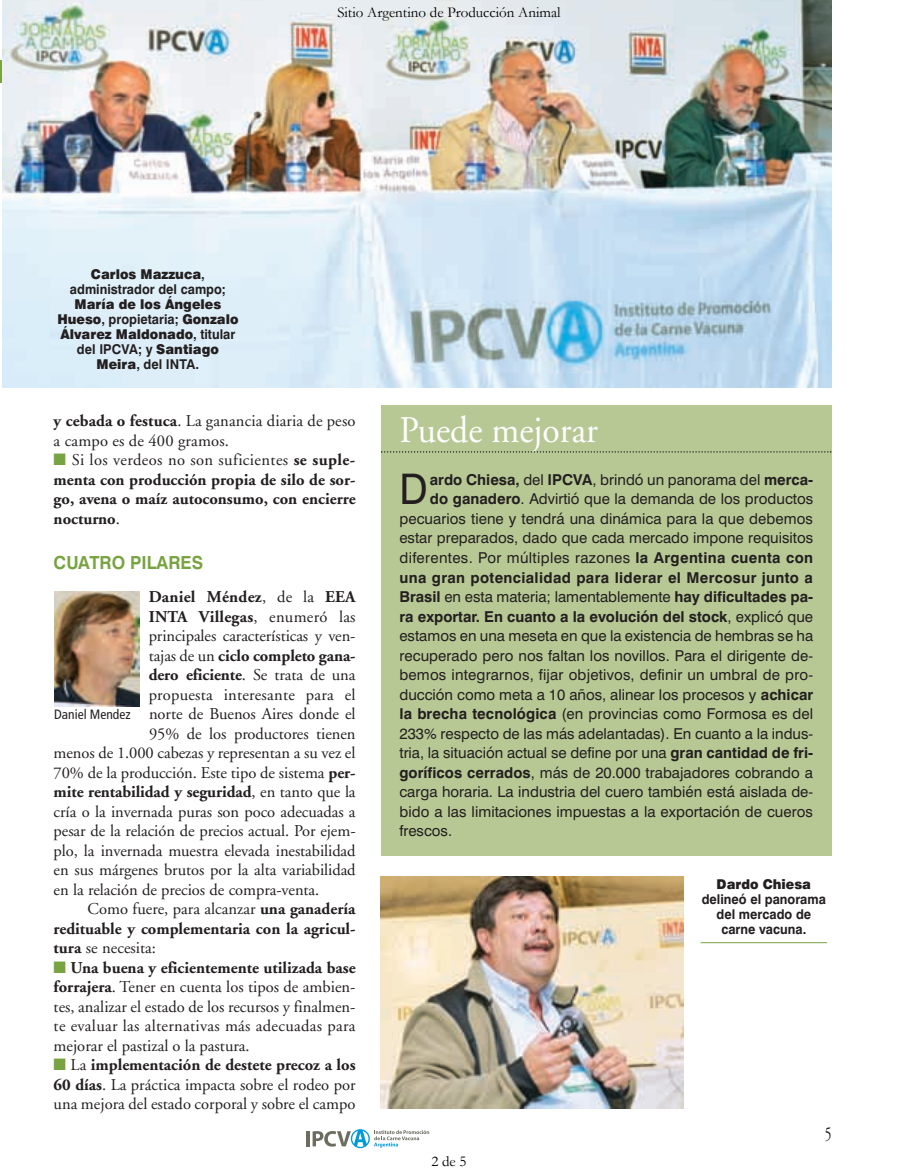
<style>
.page{position:relative;width:898px;height:1175px;background:#fff}
.page>*{position:absolute;margin:0;border:0;box-sizing:border-box;transform-origin:0 0}
.t1{font:42.15px "Swiss 721 BT";color:#231f20;scale:.95 1}
.t2{font:37.5px "Adobe Garamond";color:#fff;scale:.95 1}
.t3{font:19.5px "Adobe Garamond";color:#231f20;scale:.7 1}
.t4{font:700 18px "Swiss 721 BT";color:#78a341;scale:.95 1}
.t5{font:16.5px/19.5px "Adobe Garamond";letter-spacing:-.005em;color:#231f20;text-align:justify}
.t6{font:700 16.5px/19.5px "Adobe Garamond";color:#231f20;text-align:justify}
.t7{font:16.5px "Adobe Garamond";letter-spacing:.015em;color:#231f20}
.t8{font:15px "Swiss 721 BT";color:#231f20}
.t9{font:15px "Swiss 721 BT";letter-spacing:.02em;color:#231f20}
.t10{font:700 15px "Swiss 721 BT";color:#231f20}
.t11{font:700 15px "Swiss 721 BT";letter-spacing:.02em;color:#231f20}
.t12{font:15px "Garamond";color:#000}
.t13{font:900 13.5px/15px "Swiss 721 BT";color:#231f20;text-align:center;scale:.95 1}
.t14{font:700 13.5px/15px "Swiss 721 BT";color:#231f20;text-align:center;scale:.95 1}
.t15{font:condensed 13.5px "Frutiger";color:#231f20}
.s1{font-weight:900}
.s2{font-weight:700}
.s3{color:#78a341}
.s4{font-weight:400}
</style>
<div class="page">
<img style="left:0;top:0;width:832px;height:1149px">
<p class="t14" style="left:70px;top:267px;width:166px"><span class="s1">Carlos Mazzuca</span>, administrador del campo;</p>
<p class="t13" style="left:57px;top:297px;width:192px">María de los Ángeles<br>Hueso<span class="s2">, propietaria;</span> Gonzalo<br>Álvarez Maldonado<span class="s2">, titular del IPCVA; y</span> Santiago<br>Meira<span class="s2">, del INTA.</span></p>
<p class="t12" style="left:337px;top:3px;width:225px">Sitio Argentino de Producción Animal</p>
<p class="t5" style="left:54px;top:413px;width:303px"><span class="s2">y cebada o festuca</span>. La ganancia diaria de peso a campo es de 400 gramos.</p>
<p class="t6" style="left:54px;top:452px;width:303px"><span class="s3">■</span> <span class="s4">Si los verdeos no son suficientes</span> se suple&shy;menta con producción propia de silo de sor&shy;go, avena o maíz autoconsumo, con encierre nocturno<span class="s4">.</span></p>
<p class="t4" style="left:54px;top:556px;width:159px">CUATRO PILARES</p>
<p class="t6" style="left:149px;top:588px;width:208px">Daniel Méndez<span class="s4">, de la</span> EEA</p>
<p class="t6" style="left:149px;top:608px;width:208px">INTA Villegas<span class="s4">, enumeró las</span></p>
<p class="t5" style="left:149px;top:627px;width:208px">principales características y ven-</p>
<p class="t6" style="left:149px;top:647px;width:208px"><span class="s4">tajas de un</span> ciclo completo gana-</p>
<p class="t6" style="left:149px;top:666px;width:208px">dero eficiente<span class="s4">. Se trata de una</span></p>
<p class="t7" style="left:149px;top:687px;width:208px">propuesta interesante para el</p>
<p class="t5" style="left:149px;top:705px;width:208px">norte de Buenos Aires donde el</p>
<p class="t5" style="left:149px;top:725px;width:208px">95% de los productores tienen</p>
<p class="t5" style="left:54px;top:744px;width:303px">menos de 1.000 cabezas y representan a su vez el</p>
<p class="t5" style="left:54px;top:764px;width:303px">70% de la producción. Este tipo de sistema <span class="s2">per-</span></p>
<p class="t6" style="left:54px;top:783px;width:303px">mite rentabilidad y seguridad<span class="s4">, en tanto que la</span></p>
<p class="t5" style="left:54px;top:803px;width:303px">cría o la invernada puras son poco adecuadas a</p>
<p class="t5" style="left:54px;top:822px;width:303px">pesar de la relación de precios actual. Por ejem-</p>
<p class="t5" style="left:54px;top:842px;width:303px">plo, la invernada muestra elevada inestabilidad</p>
<p class="t5" style="left:54px;top:861px;width:304px">en sus márgenes brutos por la alta variabilidad</p>
<p class="t5" style="left:54px;top:881px;width:267px">en la relación de precios de compra-venta.</p>
<p class="t5" style="left:88px;top:900px;width:269px">Como fuere, para alcanzar <span class="s2">una ganadería</span></p>
<p class="t6" style="left:54px;top:920px;width:303px">redituable y complementaria con la agricul-</p>
<p class="t5" style="left:54px;top:939px;width:104px"><span class="s2">tura</span> se necesita:</p>
<p class="t5" style="left:54px;top:959px;width:303px"><span class="s3">■</span> <span class="s2">Una buena y eficientemente utilizada base forrajera</span>. Tener en cuenta los tipos de ambien&shy;tes, analizar el estado de los recursos y finalmen&shy;te evaluar las alternativas más adecuadas para mejorar el pastizal o la pastura.</p>
<p class="t5" style="left:54px;top:1056px;width:303px"><span class="s3">■</span> La <span class="s2">implementación de destete precoz a los 60 días</span>. La práctica impacta sobre el rodeo por una mejora del estado corporal y sobre el campo</p>
<p class="t15" style="left:54px;top:709px;width:78px">Daniel Mendez</p>
<h2 class="t2" style="left:399px;top:415px;width:210px">Puede mejorar</h2>
<h1 class="t1" style="left:399px;top:474px;width:31px">D</h1>
<p class="t8" style="left:430px;top:474px;width:385px"><span class="s2">ardo Chiesa,</span> del <span class="s2">IPCVA</span>, brindó un panorama del <span class="s2">merca-</span></p>
<p class="t8" style="left:430px;top:493px;width:385px"><span class="s2">do ganadero</span>. Advirtió que la demanda de los productos</p>
<p class="t8" style="left:399px;top:513px;width:415px">pecuarios tiene y tendrá una dinámica para la que debemos</p>
<p class="t8" style="left:399px;top:532px;width:415px">estar preparados, dado que cada mercado impone requisitos</p>
<p class="t9" style="left:399px;top:552px;width:415px">diferentes. Por múltiples razones <span class="s2">la Argentina cuenta con</span></p>
<p class="t11" style="left:399px;top:571px;width:415px">una gran potencialidad para liderar el Mercosur junto a</p>
<p class="t8" style="left:399px;top:591px;width:415px"><span class="s2">Brasil</span> en esta materia; lamentablemente <span class="s2">hay dificultades pa-</span></p>
<p class="t10" style="left:399px;top:610px;width:415px">ra exportar. En cuanto a la evolución del stock<span class="s4">, explicó que</span></p>
<p class="t8" style="left:399px;top:630px;width:415px">estamos en una meseta en que la existencia de hembras se ha</p>
<p class="t8" style="left:399px;top:649px;width:415px">recuperado pero nos faltan los novillos. Para el dirigente de-</p>
<p class="t8" style="left:399px;top:669px;width:415px">bemos integrarnos, fijar objetivos, definir un umbral de pro-</p>
<p class="t8" style="left:399px;top:688px;width:415px">ducción como meta a 10 años, alinear los procesos y <span class="s2">achicar</span></p>
<p class="t8" style="left:399px;top:708px;width:415px"><span class="s2">la brecha tecnológica</span> (en provincias como Formosa es del</p>
<p class="t8" style="left:399px;top:727px;width:415px">233% respecto de las más adelantadas). En cuanto a la indus-</p>
<p class="t8" style="left:399px;top:747px;width:415px">tria, la situación actual se define por una <span class="s2">gran cantidad de fri-</span></p>
<p class="t8" style="left:399px;top:766px;width:415px"><span class="s2">goríficos cerrados</span>, más de 20.000 trabajadores cobrando a</p>
<p class="t8" style="left:399px;top:786px;width:415px">carga horaria. La industria del cuero también está aislada de-</p>
<p class="t8" style="left:399px;top:805px;width:415px">bido a las limitaciones impuestas a la exportación de cueros</p>
<p class="t8" style="left:399px;top:825px;width:54px">frescos.</p>
<p class="t13" style="left:717px;top:877px;width:101px">Dardo Chiesa</p>
<p class="t14" style="left:702px;top:892px;width:132px">delineó el panorama del mercado de carne vacuna.</p>
<p class="t12" style="left:431px;top:1151px;width:37px">2 de 5</p>
<p class="t3" style="left:825px;top:1125px;width:11px">5</p>
</div>
